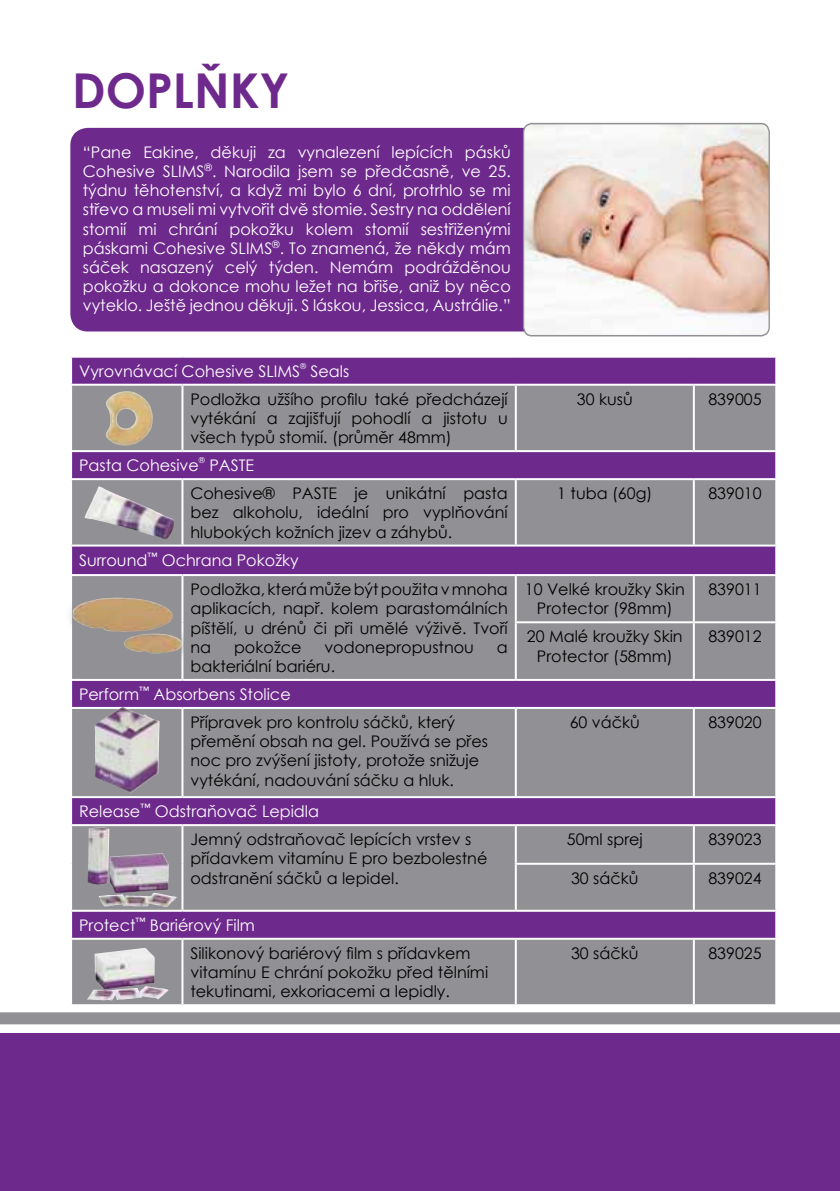
<style>
.page{position:relative;width:840px;height:1191px;background:#fff}
.page>*{position:absolute;margin:0;border:0;box-sizing:border-box;transform-origin:0 0}
.t1{font:700 48px "Century Gothic";color:#6e298d}
.t2{font:16px/19.2px "Century Gothic";color:#000}
.t3{font:16px/19.2px "Century Gothic";color:#fff;text-align:justify}
.t4{font:8px "Century Gothic";color:#fff}
.s1{color:#fff}
</style>
<div class="page">
<div style="left:0;top:1033px;width:839px;height:158px;background:#6e298d"></div>
<div style="left:0;top:1012px;width:839px;height:12px;background:#919195"></div>
<div style="left:70px;top:128px;width:695px;height:203px;background:#6e298d;border-radius:18px"></div>
<div style="left:72px;top:358px;width:702px;height:26px;background:#6e298d"></div>
<svg style="left:72px;top:386px;width:702px;height:618px;background:#887693"></svg>
<div style="left:183px;top:480px;width:591px;height:64px;background:#919195"></div>
<hr style="left:181px;top:386px;width:2px;height:64px;background:#fff">
<hr style="left:514px;top:386px;width:2px;height:64px;background:#fff">
<hr style="left:692px;top:386px;width:2px;height:64px;background:#fff">
<hr style="left:70px;top:450px;width:112px;height:2px;background:#fff">
<hr style="left:182px;top:450px;width:333px;height:2px;background:#fff">
<hr style="left:515px;top:450px;width:178px;height:2px;background:#fff">
<hr style="left:693px;top:450px;width:83px;height:2px;background:#fff">
<hr style="left:70px;top:478px;width:112px;height:2px;background:#fff">
<hr style="left:182px;top:478px;width:333px;height:2px;background:#fff">
<hr style="left:181px;top:480px;width:2px;height:64px;background:#fff">
<hr style="left:515px;top:478px;width:178px;height:2px;background:#fff">
<hr style="left:514px;top:480px;width:2px;height:64px;background:#fff">
<hr style="left:693px;top:478px;width:83px;height:2px;background:#fff">
<hr style="left:692px;top:480px;width:2px;height:64px;background:#fff">
<hr style="left:70px;top:544px;width:112px;height:2px;background:#fff">
<hr style="left:182px;top:544px;width:333px;height:2px;background:#fff">
<hr style="left:515px;top:544px;width:178px;height:2px;background:#fff">
<hr style="left:693px;top:544px;width:83px;height:2px;background:#fff">
<hr style="left:70px;top:574px;width:112px;height:2px;background:#fff">
<hr style="left:182px;top:574px;width:333px;height:2px;background:#fff">
<hr style="left:181px;top:576px;width:2px;height:46px;background:#fff">
<hr style="left:181px;top:622px;width:2px;height:57px;background:#fff">
<hr style="left:515px;top:574px;width:178px;height:2px;background:#fff">
<hr style="left:514px;top:576px;width:2px;height:45px;background:#fff">
<hr style="left:693px;top:574px;width:83px;height:2px;background:#fff">
<hr style="left:692px;top:576px;width:2px;height:45px;background:#fff">
<hr style="left:514px;top:621px;width:179px;height:2px;background:#fff">
<hr style="left:514px;top:623px;width:2px;height:56px;background:#fff">
<hr style="left:693px;top:621px;width:83px;height:2px;background:#fff">
<hr style="left:692px;top:623px;width:2px;height:56px;background:#fff">
<hr style="left:70px;top:679px;width:112px;height:2px;background:#fff">
<hr style="left:182px;top:679px;width:333px;height:2px;background:#fff">
<hr style="left:515px;top:679px;width:178px;height:2px;background:#fff">
<hr style="left:693px;top:679px;width:83px;height:2px;background:#fff">
<hr style="left:70px;top:707px;width:112px;height:2px;background:#fff">
<hr style="left:182px;top:707px;width:333px;height:2px;background:#fff">
<hr style="left:181px;top:709px;width:2px;height:87px;background:#fff">
<hr style="left:515px;top:707px;width:178px;height:2px;background:#fff">
<hr style="left:514px;top:709px;width:2px;height:87px;background:#fff">
<hr style="left:693px;top:707px;width:83px;height:2px;background:#fff">
<hr style="left:692px;top:709px;width:2px;height:87px;background:#fff">
<hr style="left:70px;top:796px;width:112px;height:2px;background:#fff">
<hr style="left:182px;top:796px;width:333px;height:2px;background:#fff">
<hr style="left:515px;top:796px;width:178px;height:2px;background:#fff">
<hr style="left:693px;top:796px;width:83px;height:2px;background:#fff">
<hr style="left:70px;top:824px;width:112px;height:2px;background:#fff">
<hr style="left:182px;top:824px;width:333px;height:2px;background:#fff">
<hr style="left:181px;top:826px;width:2px;height:37px;background:#fff">
<hr style="left:181px;top:863px;width:2px;height:46px;background:#fff">
<hr style="left:515px;top:824px;width:178px;height:2px;background:#fff">
<hr style="left:514px;top:826px;width:2px;height:36px;background:#fff">
<hr style="left:693px;top:824px;width:83px;height:2px;background:#fff">
<hr style="left:692px;top:826px;width:2px;height:36px;background:#fff">
<hr style="left:514px;top:862px;width:179px;height:2px;background:#fff">
<hr style="left:514px;top:864px;width:2px;height:45px;background:#fff">
<hr style="left:693px;top:862px;width:83px;height:2px;background:#fff">
<hr style="left:692px;top:864px;width:2px;height:45px;background:#fff">
<hr style="left:70px;top:909px;width:112px;height:2px;background:#fff">
<hr style="left:182px;top:909px;width:333px;height:2px;background:#fff">
<hr style="left:515px;top:909px;width:178px;height:2px;background:#fff">
<hr style="left:693px;top:909px;width:83px;height:2px;background:#fff">
<hr style="left:70px;top:937px;width:112px;height:2px;background:#fff">
<hr style="left:182px;top:937px;width:333px;height:2px;background:#fff">
<hr style="left:181px;top:939px;width:2px;height:65px;background:#fff">
<hr style="left:515px;top:937px;width:178px;height:2px;background:#fff">
<hr style="left:514px;top:939px;width:2px;height:65px;background:#fff">
<hr style="left:693px;top:937px;width:83px;height:2px;background:#fff">
<hr style="left:692px;top:939px;width:2px;height:65px;background:#fff">
<img style="left:524px;top:124px;width:244px;height:212px">
<div style="left:522px;top:123px;width:247px;height:213px;border:1px solid #919195;border-radius:9px"></div>
<img style="left:106px;top:391px;width:47px;height:54px">
<img style="left:84px;top:486px;width:91px;height:54px">
<div style="left:116px;top:624px;width:78px;height:42px;background:#919195"></div>
<img style="left:124px;top:645px;width:59px;height:8px">
<div style="left:64px;top:588px;width:121px;height:57px;background:#919195;opacity:.75"></div>
<img style="left:73px;top:590px;width:104px;height:42px">
<img style="left:94px;top:707px;width:65px;height:86px">
<img style="left:87px;top:827px;width:90px;height:80px">
<img style="left:87px;top:947px;width:81px;height:53px">
<h1 class="t1" style="left:72px;top:54px;width:218px">DOPLŇKY</h1>
<p class="t3" style="left:83px;top:142px;width:429px">“Pane Eakine, děkuji za vynalezení lepících pásků Cohesive SLIMS<sup>®</sup>. Narodila jsem se předčasně, ve 25. týdnu těhotenství, a když mi bylo 6 dní, protrhlo se mi střevo a museli mi vytvořit dvě stomie. Sestry na oddělení stomií mi chrání pokožku kolem stomií sestřiženými páskami Cohesive SLIMS<sup>®</sup>. To znamená, že někdy mám sáček nasazený celý týden. Nemám podrážděnou pokožku a dokonce mohu ležet na břiše, aniž by něco vyteklo. Ještě jednou děkuji. S láskou, Jessica, Austrálie.”</p>
<p class="t3" style="left:79px;top:361px;width:222px">Vyrovnávací Cohesive SLIMS</p>
<p class="t4" style="left:300px;top:360px;width:7px">®</p>
<p class="t3" style="left:310px;top:361px;width:40px">Seals</p>
<p class="t2" style="left:190px;top:389px;width:318px;text-align:justify">Podložka užšího profilu také předcházejí vytékání a zajišťují pohodlí a jistotu u všech typů stomií. (průměr 48mm)</p>
<p class="t2" style="left:576px;top:389px;width:57px">30 kusů</p>
<p class="t2" style="left:708px;top:389px;width:55px">839005</p>
<p class="t3" style="left:79px;top:455px;width:121px">Pasta Cohesive</p>
<p class="t4" style="left:199px;top:454px;width:7px">®</p>
<p class="t3" style="left:209px;top:455px;width:46px">PASTE</p>
<p class="t2" style="left:190px;top:483px;width:318px;text-align:justify">Cohesive® PASTE je unikátní pasta bez alkoholu, ideální pro vyplňování hlubokých kožních jizev a záhybů.</p>
<p class="t2" style="left:557px;top:483px;width:97px">1 tuba (60g)</p>
<p class="t2" style="left:708px;top:483px;width:55px">839010</p>
<p class="t2" style="left:190px;top:545px;width:318px;line-height:29.6px;text-indent:-111px"><span class="s1">Surround</span><sup>™</sup> <span class="s1">Ochrana Pokožky<br></span>Podložka, která může být použita v mnoha</p>
<p class="t2" style="left:190px;top:598px;width:318px;text-align:justify">aplikacích, např. kolem parastomálních píštělí, u drénů či při umělé výživě. Tvoří na</p>
<p class="t2" style="left:524px;top:579px;width:161px;text-align:center">10 Velké kroužky Skin<br>Protector (98mm)</p>
<p class="t2" style="left:708px;top:579px;width:55px">839011</p>
<p class="t2" style="left:526px;top:626px;width:157px;text-align:center">20 Malé kroužky Skin<br>Protector (58mm)</p>
<p class="t2" style="left:708px;top:626px;width:55px">839012</p>
<p class="t2" style="left:234px;top:637px;width:69px">pokožce</p>
<p class="t2" style="left:324px;top:637px;width:151px">vodonepropustnou</p>
<p class="t2" style="left:496px;top:637px;width:12px">a</p>
<p class="t2" style="left:190px;top:656px;width:146px">bakteriální bariéru.</p>
<p class="t2" style="left:190px;top:680px;width:266px;line-height:28px;text-indent:-111px"><span class="s1">Perform</span><sup>™</sup> <span class="s1">Absorbens Stolice<br></span>Přípravek pro kontrolu sáčků, který</p>
<p class="t2" style="left:190px;top:731px;width:299px">přemění obsah na gel. Používá se přes noc pro zvýšení jistoty, protože snižuje vytékání, nadouvání sáčku a hluk.</p>
<p class="t2" style="left:190px;top:797px;width:282px;line-height:28px;text-indent:-111px"><span class="s1">Release</span><sup>™</sup> <span class="s1">Odstraňovač Lepidla<br></span>Jemný odstraňovač lepících vrstev s</p>
<p class="t2" style="left:190px;top:848px;width:298px">přídavkem vitamínu E pro bezbolestné odstranění sáčků a lepidel.</p>
<p class="t2" style="left:190px;top:910px;width:281px;line-height:28px;text-indent:-111px"><span class="s1">Protect</span><sup>™</sup> <span class="s1">Bariérový Film<br></span>Silikonový bariérový film s přídavkem</p>
<p class="t2" style="left:190px;top:962px;width:299px">vitamínu E chrání pokožku před tělními tekutinami, exkoriacemi a lepidly.</p>
<p class="t2" style="left:569px;top:712px;width:72px">60 váčků</p>
<p class="t2" style="left:708px;top:712px;width:55px">839020</p>
<p class="t2" style="left:566px;top:829px;width:77px">50ml sprej</p>
<p class="t2" style="left:708px;top:829px;width:55px">839023</p>
<p class="t2" style="left:570px;top:868px;width:69px">30 sáčků</p>
<p class="t2" style="left:708px;top:868px;width:55px">839024</p>
<p class="t2" style="left:570px;top:943px;width:69px">30 sáčků</p>
<p class="t2" style="left:708px;top:943px;width:55px">839025</p>
</div>
